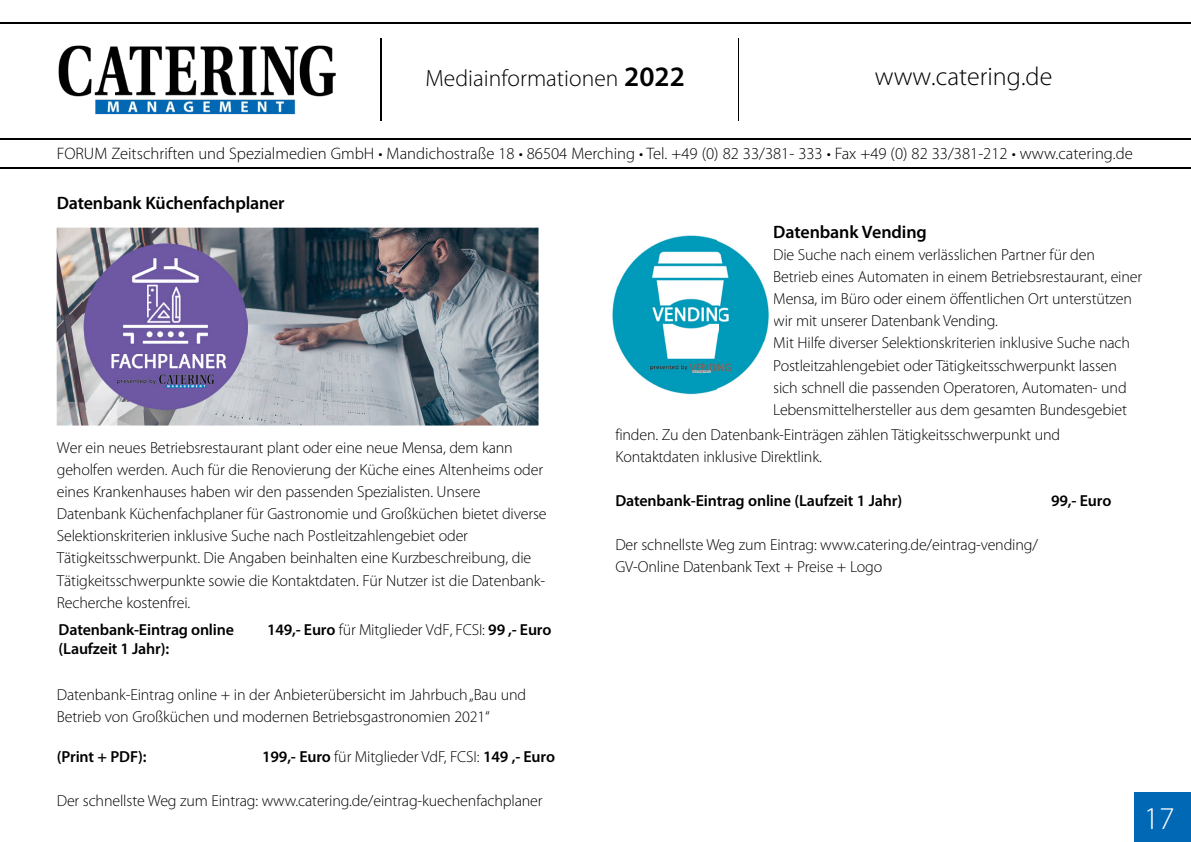
<style>
.page{position:relative;width:1191px;height:842px;background:#fff}
.page>*{position:absolute;margin:0;border:0;box-sizing:border-box;transform-origin:0 0}
.t1{font:300 31.8px "Myriad Pro";color:#fff}
.t2{font:300 26px "Myriad Pro";color:#000}
.t3{font:300 23.6px "Myriad Pro";color:#000}
.t4{font:600 18px "Myriad Pro";letter-spacing:-.01em;color:#000}
.t5{font:300 16.6px "Myriad Pro";color:#000}
.t6{font:300 16px/22px "Myriad Pro";letter-spacing:-.01em;color:#000}
.t7{font:600 16px/19.2px "Myriad Pro";letter-spacing:-.01em;color:#000}
.s1{font-weight:600;font-size:28.2px}
.s2{font-weight:600}
</style>
<div class="page">
<div style="left:1134px;top:793px;width:57px;height:49px;background:#0068b4"></div>
<hr style="left:0;top:22px;width:1191px;height:1px;background:#000">
<hr style="left:0;top:138px;width:1191px;height:1px;background:#000">
<hr style="left:0;top:167px;width:1191px;height:1px;background:#000">
<img style="left:57px;top:228px;width:481px;height:197px">
<img style="left:83px;top:244px;width:164px;height:165px">
<img style="left:612px;top:235px;width:157px;height:160px">
<hr style="left:381px;top:38px;width:1px;height:82px;background:#000">
<hr style="left:738px;top:38px;width:1px;height:82px;background:#000">
<img style="left:58px;top:45px;width:278px;height:70px">
<h3 class="t3" style="left:426px;top:64px;width:261px">Mediainformationen <span class="s1">2022</span></h3>
<h2 class="t2" style="left:875px;top:61px;width:179px">www.catering.de</h2>
<p class="t5" style="left:57px;top:143px;width:1077px">FORUM Zeitschriften und Spezialmedien GmbH • Mandichostraße 18 • 86504 Merching • Tel. +49 (0) 82 33/381- 333 • Fax +49 (0) 82 33/381-212 • www.catering.de</p>
<p class="t4" style="left:57px;top:192px;width:229px">Datenbank Küchenfachplaner</p>
<p class="t6" style="left:57px;top:436px;width:491px">Wer ein neues Betriebsrestaurant plant oder eine neue Mensa, dem kann geholfen werden. Auch für die Renovierung der Küche eines Altenheims oder eines Krankenhauses haben wir den passenden Spezialisten. Unsere Datenbank Küchenfachplaner für Gastronomie und Großküchen bietet diverse Selektionskriterien inklusive Suche nach Postleitzahlengebiet oder Tätigkeitsschwerpunkt. Die Angaben beinhalten eine Kurzbeschreibung, die Tätigkeitsschwerpunkte sowie die Kontaktdaten. Für Nutzer ist die Datenbank-Recherche kostenfrei.</p>
<p class="t7" style="left:59px;top:619px;width:177px">Datenbank-Eintrag online (Laufzeit 1 Jahr):</p>
<p class="t6" style="left:267px;top:618px;width:286px"><span class="s2">149,- Euro</span> für Mitglieder VdF, FCSI: <span class="s2">99 ,- Euro</span></p>
<p class="t6" style="left:57px;top:683px;width:471px">Datenbank-Eintrag online + in der Anbieterübersicht im Jahrbuch „Bau und<br>Betrieb von Großküchen und modernen Betriebsgastronomien 2021“</p>
<p class="t7" style="left:57px;top:746px;width:91px">(Print + PDF):</p>
<p class="t6" style="left:262px;top:745px;width:294px"><span class="s2">199,- Euro</span> für Mitglieder VdF, FCSI: <span class="s2">149 ,- Euro</span></p>
<p class="t6" style="left:57px;top:789px;width:487px">Der schnellste Weg zum Eintrag: www.catering.de/eintrag-kuechenfachplaner</p>
<p class="t4" style="left:773px;top:220px;width:155px">Datenbank Vending</p>
<p class="t6" style="left:773px;top:244px;width:370px">Die Suche nach einem verlässlichen Partner für den Betrieb eines Automaten in einem Betriebsrestaurant, einer Mensa, im Büro oder einem öffentlichen Ort unterstützen wir mit unserer Datenbank Vending.<br>Mit Hilfe diverser Selektionskriterien inklusive Suche nach Postleitzahlengebiet oder Tätigkeitsschwerpunkt lassen sich schnell die passenden Operatoren, Automaten- und Lebensmittelhersteller aus dem gesamten Bundesgebiet</p>
<p class="t6" style="left:615px;top:423px;width:446px">finden. Zu den Datenbank-Einträgen zählen Tätigkeitsschwerpunkt und<br>Kontaktdaten inklusive Direktlink.</p>
<p class="t7" style="left:615px;top:491px;width:288px">Datenbank-Eintrag online (Laufzeit 1 Jahr)</p>
<p class="t7" style="left:1051px;top:491px;width:62px">99,- Euro</p>
<p class="t6" style="left:615px;top:533px;width:424px">Der schnellste Weg zum Eintrag: www.catering.de/eintrag-vending/<br>GV-Online Datenbank Text + Preise + Logo</p>
<h1 class="t1" style="left:1143px;top:799px;width:33px">17</h1>
</div>
